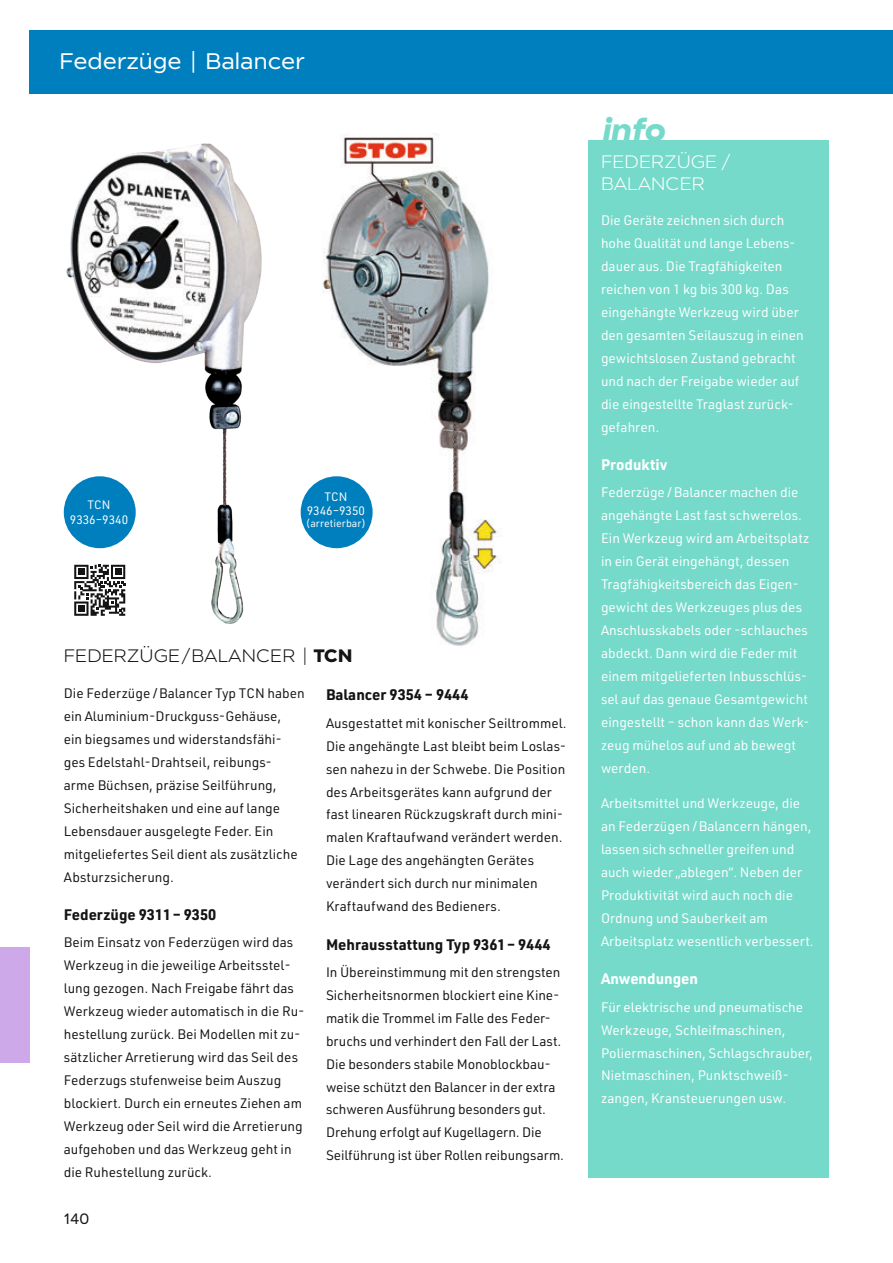
<style>
.page{position:relative;width:893px;height:1263px;background:#fff}
.page>*{position:absolute;margin:0;border:0;box-sizing:border-box;transform-origin:0 0}
.t1{font:italic 700 31.5px "Modica";color:#76daca}
.t2{font:22.5px "Modica";letter-spacing:.005em;color:#fff}
.t3{font:300 18px "Modica";color:#131413}
.t4{font:300 18px/21.6px "Modica";color:#fff}
.t5{font:700 15px "URWDIN";color:#131413}
.t6{font:700 15px "URWDIN";color:#fff}
.t7{font:15px "Modica";color:#131413}
.t8{font:13.5px/23px "URWDIN";color:#131413}
.t9{font:13.5px/23px "URWDIN";color:#fff}
.t10{font:12px/14.4px "URWDIN";color:#fff;text-align:center}
.t11{font:10.5px "URWDIN";color:#fff}
.s1{font-weight:700}
</style>
<div class="page">
<div style="left:30px;top:30px;width:863px;height:64px;background:#007fbe"></div>
<div style="left:0;top:947px;width:30px;height:116px;background:#cea9e9"></div>
<img style="left:315px;top:133px;width:184px;height:513px">
<img style="left:63px;top:143px;width:199px;height:481px">
<div style="left:588px;top:141px;width:241px;height:1037px;background:#76daca"></div>
<div style="left:64px;top:476px;width:72px;height:72px;background:#007fbe;border-radius:50%"></div>
<div style="left:301px;top:476px;width:72px;height:72px;background:#007fbe;border-radius:50%"></div>
<svg style="left:74px;top:565px;width:51px;height:51px"></svg>
<h2 class="t2" style="left:60px;top:48px;width:247px">Federzüge | Balancer</h2>
<p class="t10" style="left:70px;top:497px;width:60px">TCN<br>9336–9340</p>
<p class="t10" style="left:307px;top:489px;width:60px">TCN<br>9346–9350</p>
<p class="t11" style="left:306px;top:516px;width:62px">(arretierbar)</p>
<h3 class="t3" style="left:64px;top:645px;width:290px">FEDERZÜGE/BALANCER | <span class="s1">TCN</span></h3>
<p class="t8" style="left:64px;top:681px;width:242px">Die Federzüge /Balancer Typ TCN haben ein Aluminium-Druckguss-Gehäuse,<br>ein biegsames und widerstandsfähi&shy;ges Edelstahl-Drahtseil, reibungs&shy;arme Büchsen, präzise Seilführung, Sicherheitshaken und eine auf lange Lebensdauer ausgelegte Feder. Ein mitgeliefertes Seil dient als zusätzliche Absturzsicherung.</p>
<p class="t5" style="left:64px;top:904px;width:154px">Federzüge 9311– 9350</p>
<p class="t8" style="left:64px;top:930px;width:242px">Beim Einsatz von Federzügen wird das Werkzeug in die jeweilige Arbeitsstel&shy;lung gezogen. Nach Freigabe fährt das Werkzeug wieder automatisch in die Ru&shy;hestellung zurück. Bei Modellen mit zu&shy;sätzlicher Arretierung wird das Seil des Federzugs stufenweise beim Auszug blockiert. Durch ein erneutes Ziehen am Werkzeug oder Seil wird die Arretierung aufgehoben und das Werkzeug geht in die Ruhestellung zurück.</p>
<p class="t5" style="left:326px;top:685px;width:144px">Balancer 9354 – 9444</p>
<p class="t8" style="left:326px;top:711px;width:242px">Ausgestattet mit konischer Seiltrommel.<br>Die angehängte Last bleibt beim Loslas&shy;sen nahezu in der Schwebe. Die Position des Arbeitsgerätes kann aufgrund der fast linearen Rückzugskraft durch mini&shy;malen Kraftaufwand verändert werden.<br>Die Lage des angehängten Gerätes verändert sich durch nur minimalen Kraftaufwand des Bedieners.</p>
<p class="t5" style="left:326px;top:934px;width:226px">Mehrausstattung Typ 9361– 9444</p>
<p class="t8" style="left:326px;top:960px;width:240px">In Übereinstimmung mit den strengsten Sicherheitsnormen blockiert eine Kine&shy;matik die Trommel im Falle des Feder&shy;bruchs und verhindert den Fall der Last.<br>Die besonders stabile Monoblockbau&shy;weise schützt den Balancer in der extra schweren Ausführung besonders gut.<br>Drehung erfolgt auf Kugellagern. Die Seilführung ist über Rollen reibungsarm.</p>
<p class="t7" style="left:64px;top:1210px;width:27px">140</p>
<h1 class="t1" style="left:603px;top:110px;width:65px">info</h1>
<h3 class="t4" style="left:601px;top:151px;width:130px">FEDERZÜGE /<br>BALANCER</h3>
<p class="t9" style="left:601px;top:209px;width:204px">Die Geräte zeichnen sich durch hohe Qualität und lange Lebens&shy;dauer aus. Die Tragfähigkeiten reichen von 1 kg bis 300 kg. Das eingehängte Werkzeug wird über den gesamten Seilauszug in einen gewichtslosen Zustand gebracht und nach der Freigabe wieder auf die eingestellte Traglast zurück&shy;gefahren.</p>
<p class="t6" style="left:601px;top:454px;width:68px">Produktiv</p>
<p class="t9" style="left:601px;top:481px;width:210px">Federzüge /Balancer machen die angehängte Last fast schwerelos.<br>Ein Werkzeug wird am Arbeitsplatz in ein Gerät eingehängt, dessen<br>Tragfähigkeitsbereich das Eigen&shy;gewicht des Werkzeuges plus des<br>Anschlusskabels oder -schlauches abdeckt. Dann wird die Feder mit einem mitgelieferten Inbusschlüs&shy;sel auf das genaue Gesamtgewicht eingestellt – schon kann das Werk&shy;zeug mühelos auf und ab bewegt werden.</p>
<p class="t9" style="left:601px;top:792px;width:214px">Arbeitsmittel und Werkzeuge, die an Federzügen /Balancern hängen, lassen sich schneller greifen und auch wieder „ablegen“. Neben der Produktivität wird auch noch die Ordnung und Sauberkeit am Arbeitsplatz wesentlich verbessert.</p>
<p class="t6" style="left:601px;top:969px;width:99px">Anwendungen</p>
<p class="t9" style="left:601px;top:995px;width:214px">Für elektrische und pneumatische Werkzeuge, Schleifmaschinen, Poliermaschinen, Schlagschrauber, Nietmaschinen, Punktschweiß&shy;zangen, Kransteuerungen usw.</p>
</div>
